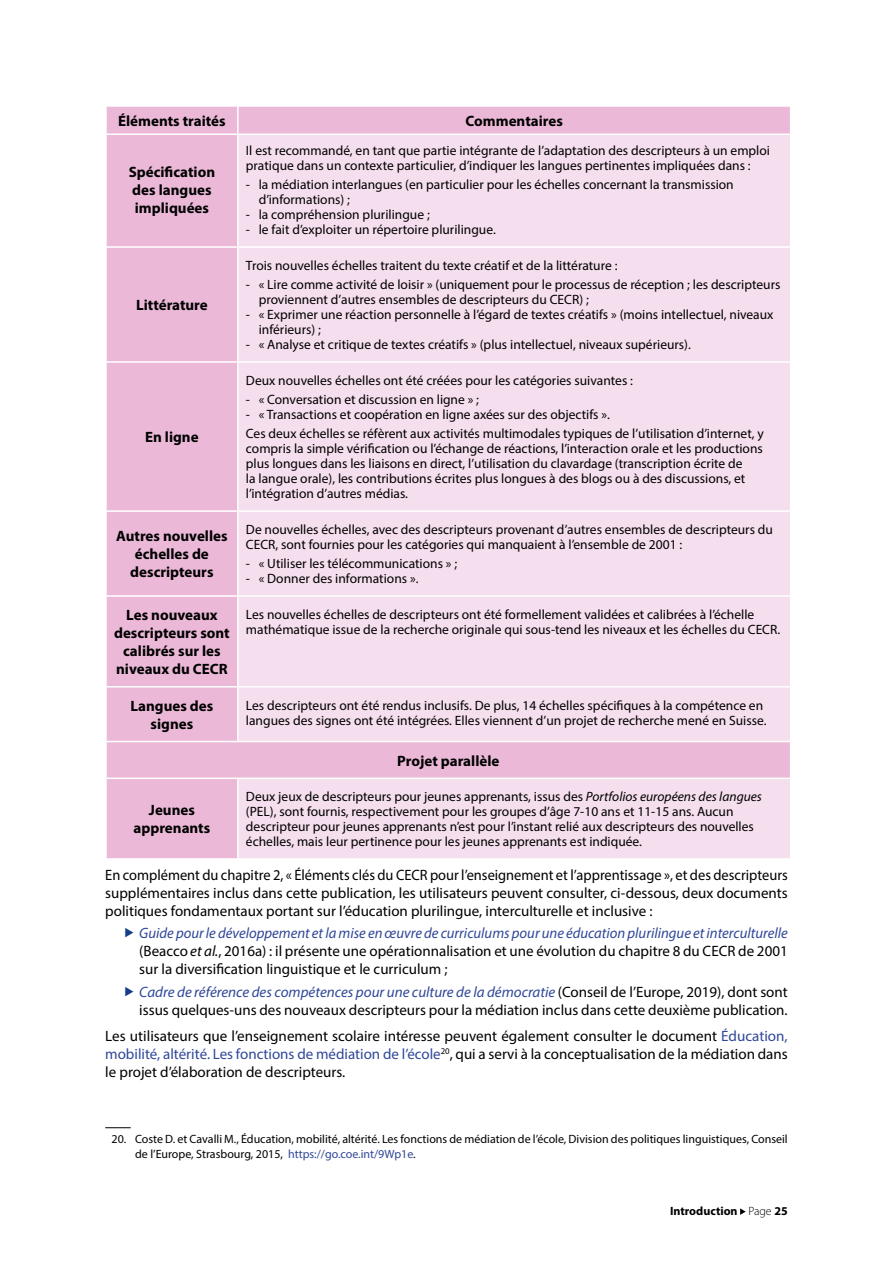
<style>
.page{position:relative;width:893px;height:1263px;background:#fff}
.page>*{position:absolute;margin:0;border:0;box-sizing:border-box;transform-origin:0 0}
.t1{font:15px/18px "Myriad Pro";color:#000;text-align:justify}
.t2{font:15px/18px "Myriad Pro";color:#000;text-align:justify;scale:.96 1}
.t3{font:700 15px/18px "Myriad Pro";color:#000;text-align:center}
.t4{font:13.5px/15px "Myriad Pro";color:#000}
.t5{font:12px/15px "Myriad Pro";color:#000}
.t6{font:700 12px "Myriad Pro";color:#000}
.s1{font-style:italic}
.s2{font-style:italic;color:#2f4798}
.s3{color:#2f4798}
.s4{font-weight:300}
</style>
<div class="page">
<svg style="left:740px;top:1208px;width:6px;height:7px"></svg>
<div style="left:107px;top:107px;width:683px;height:26px;background:#ebb9d7"></div>
<div style="left:107px;top:135px;width:131px;height:723px;background:#ebb9d7"></div>
<div style="left:238px;top:135px;width:552px;height:723px;background:#f5deed"></div>
<hr style="left:237px;top:135px;width:2px;height:111px;background:#fff">
<hr style="left:105px;top:246px;width:133px;height:2px;background:#fff">
<hr style="left:238px;top:246px;width:553px;height:2px;background:#fff">
<hr style="left:237px;top:248px;width:2px;height:113px;background:#fff">
<hr style="left:105px;top:361px;width:133px;height:2px;background:#fff">
<hr style="left:238px;top:361px;width:553px;height:2px;background:#fff">
<hr style="left:237px;top:363px;width:2px;height:147px;background:#fff">
<hr style="left:237px;top:107px;width:2px;height:26px;background:#fff">
<hr style="left:105px;top:510px;width:133px;height:2px;background:#fff">
<hr style="left:238px;top:510px;width:553px;height:2px;background:#fff">
<hr style="left:237px;top:512px;width:2px;height:83px;background:#fff">
<hr style="left:105px;top:595px;width:133px;height:2px;background:#fff">
<hr style="left:238px;top:595px;width:553px;height:2px;background:#fff">
<hr style="left:237px;top:597px;width:2px;height:89px;background:#fff">
<hr style="left:105px;top:686px;width:133px;height:1px;background:#fff">
<hr style="left:238px;top:686px;width:553px;height:1px;background:#fff">
<hr style="left:237px;top:687px;width:2px;height:54px;background:#fff">
<hr style="left:105px;top:741px;width:133px;height:1px;background:#fff">
<hr style="left:238px;top:741px;width:553px;height:1px;background:#fff">
<hr style="left:105px;top:777px;width:133px;height:2px;background:#fff">
<hr style="left:238px;top:777px;width:553px;height:2px;background:#fff">
<hr style="left:237px;top:779px;width:2px;height:79px;background:#fff">
<svg style="left:105px;top:1127px;width:26px;height:1px"></svg>
<p class="t3" style="left:118px;top:111px;width:109px">Éléments traités</p>
<p class="t3" style="left:466px;top:111px;width:99px">Commentaires</p>
<p class="t3" style="left:129px;top:163px;width:88px;text-align:left">Spécification des langues impliquées</p>
<p class="t3" style="left:136px;top:296px;width:73px">Littérature</p>
<p class="t3" style="left:145px;top:428px;width:55px">En ligne</p>
<p class="t4" style="left:246px;top:143px;width:526px">Il est recommandé, en tant que partie intégrante de l’adaptation des descripteurs à un emploi pratique dans un contexte particulier, d’indiquer les langues pertinentes impliquées dans :</p>
<p class="t4" style="left:259px;top:177px;width:477px;text-indent:-13px">- la médiation interlangues (en particulier pour les échelles concernant la transmission d’informations) ;</p>
<p class="t4" style="left:246px;top:207px;width:185px">- la compréhension plurilingue ;</p>
<p class="t4" style="left:246px;top:222px;width:251px">- le fait d’exploiter un répertoire plurilingue.</p>
<p class="t4" style="left:246px;top:258px;width:373px">Trois nouvelles échelles traitent du texte créatif et de la littérature :</p>
<p class="t4" style="left:259px;top:277px;width:523px;text-indent:-13px">- « Lire comme activité de loisir » (uniquement pour le processus de réception ; les descripteurs proviennent d’autres ensembles de descripteurs du CECR) ;</p>
<p class="t4" style="left:259px;top:307px;width:516px;text-indent:-13px">- « Exprimer une réaction personnelle à l’égard de textes créatifs » (moins intellectuel, niveaux inférieurs) ;</p>
<p class="t4" style="left:246px;top:337px;width:446px">- « Analyse et critique de textes créatifs » (plus intellectuel, niveaux supérieurs).</p>
<p class="t4" style="left:246px;top:373px;width:389px">Deux nouvelles échelles ont été créées pour les catégories suivantes :</p>
<p class="t4" style="left:246px;top:392px;width:235px">- « Conversation et discussion en ligne » ;</p>
<p class="t4" style="left:246px;top:405px;width:519px;line-height:19.2px">- « Transactions et coopération en ligne axées sur des objectifs ».<br>Ces deux échelles se réfèrent aux activités multimodales typiques de l’utilisation d’internet, y</p>
<p class="t4" style="left:246px;top:441px;width:518px">compris la simple vérification ou l’échange de réactions, l’interaction orale et les productions plus longues dans les liaisons en direct, l’utilisation du clavardage (transcription écrite de<br>la langue orale), les contributions écrites plus longues à des blogs ou à des discussions, et l’intégration d’autres médias.</p>
<p class="t3" style="left:116px;top:527px;width:113px">Autres nouvelles échelles de descripteurs</p>
<p class="t4" style="left:246px;top:522px;width:528px">De nouvelles échelles, avec des descripteurs provenant d’autres ensembles de descripteurs du<br>CECR, sont fournies pour les catégories qui manquaient à l’ensemble de 2001 :</p>
<p class="t4" style="left:246px;top:556px;width:213px">- « Utiliser les télécommunications » ;</p>
<p class="t4" style="left:246px;top:571px;width:174px">- « Donner des informations ».</p>
<p class="t3" style="left:114px;top:605px;width:117px">Les nouveaux descripteurs sont calibrés sur les niveaux du CECR</p>
<p class="t4" style="left:246px;top:607px;width:536px">Les nouvelles échelles de descripteurs ont été formellement validées et calibrées à l’échelle mathématique issue de la recherche originale qui sous-tend les niveaux et les échelles du CECR.</p>
<p class="t3" style="left:131px;top:696px;width:84px">Langues des signes</p>
<p class="t4" style="left:246px;top:697px;width:522px">Les descripteurs ont été rendus inclusifs. De plus, 14 échelles spécifiques à la compétence en langues des signes ont été intégrées. Elles viennent d’un projet de recherche mené en Suisse.</p>
<p class="t3" style="left:397px;top:751px;width:104px">Projet parallèle</p>
<p class="t3" style="left:134px;top:801px;width:78px">Jeunes apprenants</p>
<p class="t4" style="left:246px;top:789px;width:517px">Deux jeux de descripteurs pour jeunes apprenants, issus des <span class="s1">Portfolios européens des langues </span>(PEL), sont fournis, respectivement pour les groupes d’âge 7-10 ans et 11-15 ans. Aucun descripteur pour jeunes apprenants n’est pour l’instant relié aux descripteurs des nouvelles échelles, mais leur pertinence pour les jeunes apprenants est indiquée.</p>
<p class="t2" style="left:105px;top:866px;width:712px">En complément du chapitre 2, « Éléments clés du CECR pour l’enseignement et l’apprentissage », et des descripteurs supplémentaires inclus dans cette publication, les utilisateurs peuvent consulter, ci-dessous, deux documents politiques fondamentaux portant sur l’éducation plurilingue, interculturelle et inclusive :</p>
<p class="t1" style="left:139px;top:924px;width:650px"><span class="s2">Guide pour le développement et la mise en œuvre de curriculums pour une éducation plurilingue et interculturelle </span>(Beacco <span class="s1">et al.</span>, 2016a) : il présente une opérationnalisation et une évolution du chapitre 8 du CECR de 2001 sur la diversification linguistique et le curriculum ;</p>
<p class="t1" style="left:139px;top:982px;width:650px"><span class="s2">Cadre de référence des compétences pour une culture de la démocratie</span> (Conseil de l’Europe, 2019), dont sont issus quelques-uns des nouveaux descripteurs pour la médiation inclus dans cette deuxième publication.</p>
<p class="t1" style="left:105px;top:1027px;width:684px">Les utilisateurs que l’enseignement scolaire intéresse peuvent également consulter le document <span class="s3">Éducation, mobilité, altérité. Les fonctions de médiation de l’école</span><sup>20</sup>, qui a servi à la conceptualisation de la médiation dans le projet d’élaboration de descripteurs.</p>
<p class="t5" style="left:135px;top:1131px;width:654px;text-indent:-23px">20. Coste D. et Cavalli M., Éducation, mobilité, altérité. Les fonctions de médiation de l’école, Division des politiques linguistiques, Conseil de l’Europe, Strasbourg, 2015, <span class="s3">https://go.coe.int/9Wp1e</span>.</p>
<p class="t6" style="left:670px;top:1203px;width:119px">Introduction <span class="s4">Page</span> 25</p>
</div>
